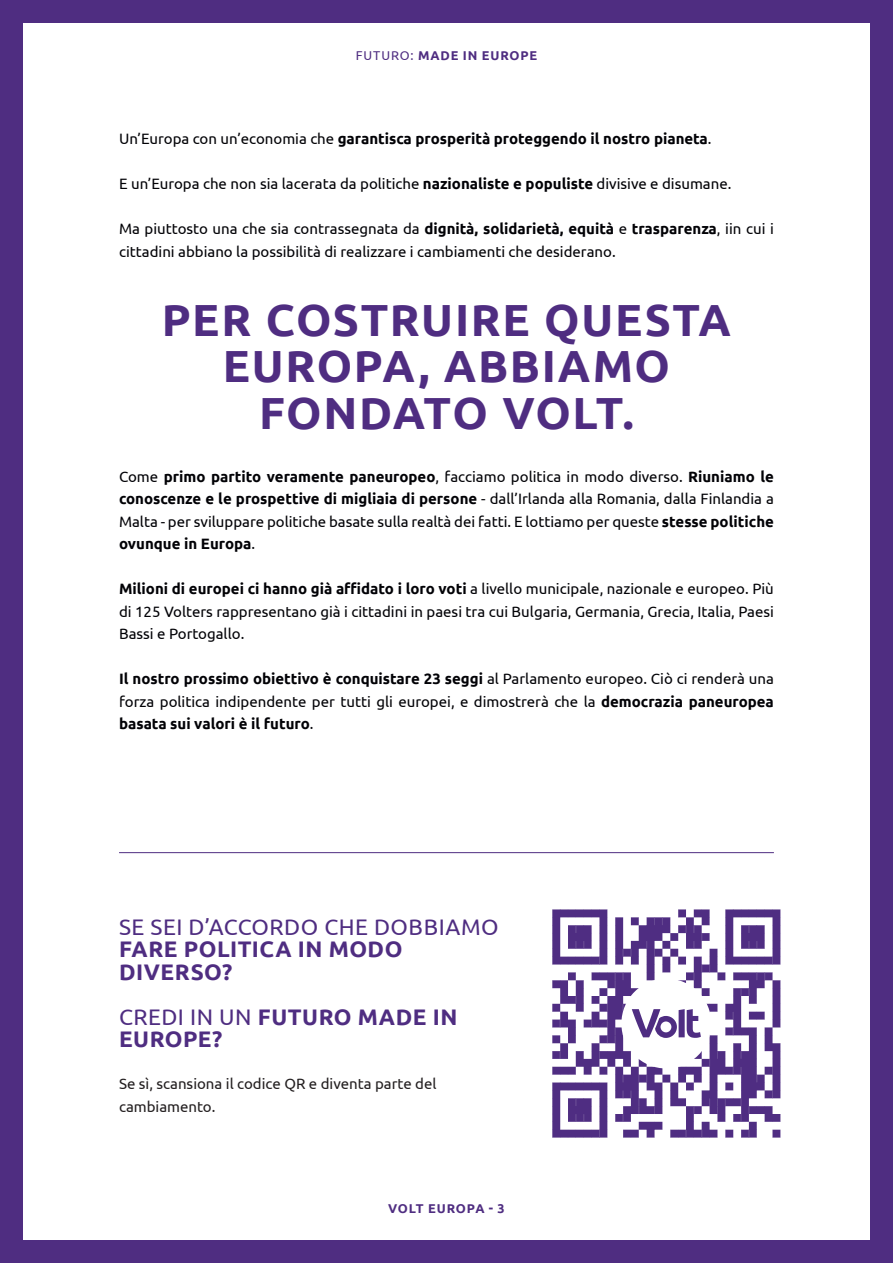
<style>
.page{position:relative;width:893px;height:1263px;background:#4f2d81}
.page>*{position:absolute;margin:0;border:0;box-sizing:border-box;transform-origin:0 0}
.t1{font:700 45px/46.5px "Ubuntu";letter-spacing:.035em;color:#4f2d81;text-align:center}
.t2{font:700 22.5px/22.5px "Ubuntu";letter-spacing:.02em;color:#4f2d81}
.t3{font:22.5px "Ubuntu";letter-spacing:.02em;color:#4f2d81}
.t4{font:15px/22.5px "Ubuntu";color:#020206;text-align:justify}
.t5{font:700 15px "Ubuntu";color:#020206}
.t6{font:15px/22.5px "Ubuntu";color:#231f20}
.t7{font:700 12.75px "Ubuntu";letter-spacing:.07em;color:#4f2d81}
.s1{font-weight:400}
.s2{font-weight:700}
</style>
<div class="page">
<div style="left:23px;top:23px;width:847px;height:1216px;background:#fff"></div>
<svg style="left:552px;top:909px;width:228px;height:228px"></svg>
<div style="left:621px;top:978px;width:90px;height:90px;background:#fff;border-radius:50%"></div>
<svg style="left:632px;top:1009px;width:69px;height:29px"></svg>
<hr style="left:119px;top:852px;width:655px;height:1px;background:#4f2d81">
<p class="t7" style="left:356px;top:47px;width:183px"><span class="s1">FUTURO:</span> MADE IN EUROPE</p>
<p class="t5" style="left:119px;top:130px;width:594px"><span class="s1">Un’Europa con un’economia che</span> garantisca prosperità proteggendo il nostro pianeta<span class="s1">.</span></p>
<p class="t4" style="left:119px;top:172px;width:614px">E un’Europa che non sia lacerata da politiche <span class="s2">nazionaliste e populiste</span> divisive e disumane.</p>
<p class="t4" style="left:119px;top:217px;width:656px">Ma piuttosto una che sia contrassegnata da <span class="s2">dignità, solidarietà, equità</span> e <span class="s2">trasparenza</span>, iin cui i cittadini abbiano la possibilità di realizzare i cambiamenti che desiderano.</p>
<h1 class="t1" style="left:162px;top:296px;width:571px">PER COSTRUIRE QUESTA<br>EUROPA, ABBIAMO<br>FONDATO VOLT.</h1>
<p class="t4" style="left:119px;top:464px;width:656px">Come <span class="s2">primo partito veramente paneuropeo</span>, facciamo politica in modo diverso. <span class="s2">Riuniamo le conoscenze e le prospettive di migliaia di persone</span> - dall’Irlanda alla Romania, dalla Finlandia a Malta - per sviluppare politiche basate sulla realtà dei fatti. E lottiamo per queste <span class="s2">stesse politiche ovunque in Europa</span>.</p>
<p class="t4" style="left:119px;top:577px;width:656px"><span class="s2">Milioni di europei ci hanno già affidato i loro voti</span> a livello municipale, nazionale e europeo. Più di 125 Volters rappresentano già i cittadini in paesi tra cui Bulgaria, Germania, Grecia, Italia, Paesi Bassi e Portogallo.</p>
<p class="t4" style="left:119px;top:667px;width:656px"><span class="s2">Il nostro prossimo obiettivo è conquistare 23 seggi</span> al Parlamento europeo. Ciò ci renderà una forza politica indipendente per tutti gli europei, e dimostrerà che la <span class="s2">democrazia paneuropea basata sui valori è il futuro</span>.</p>
<h2 class="t3" style="left:119px;top:913px;width:381px">SE SEI D’ACCORDO CHE DOBBIAMO</h2>
<h2 class="t2" style="left:119px;top:938px;width:285px">FARE POLITICA IN MODO<br>DIVERSO?</h2>
<h2 class="t2" style="left:119px;top:1005px;width:340px"><span class="s1">CREDI IN UN</span> FUTURO MADE IN<br>EUROPE?</h2>
<p class="t6" style="left:119px;top:1072px;width:319px">Se sì, scansiona il codice QR e diventa parte del cambiamento.</p>
<p class="t7" style="left:388px;top:1201px;width:118px">VOLT EUROPA - 3</p>
</div>
